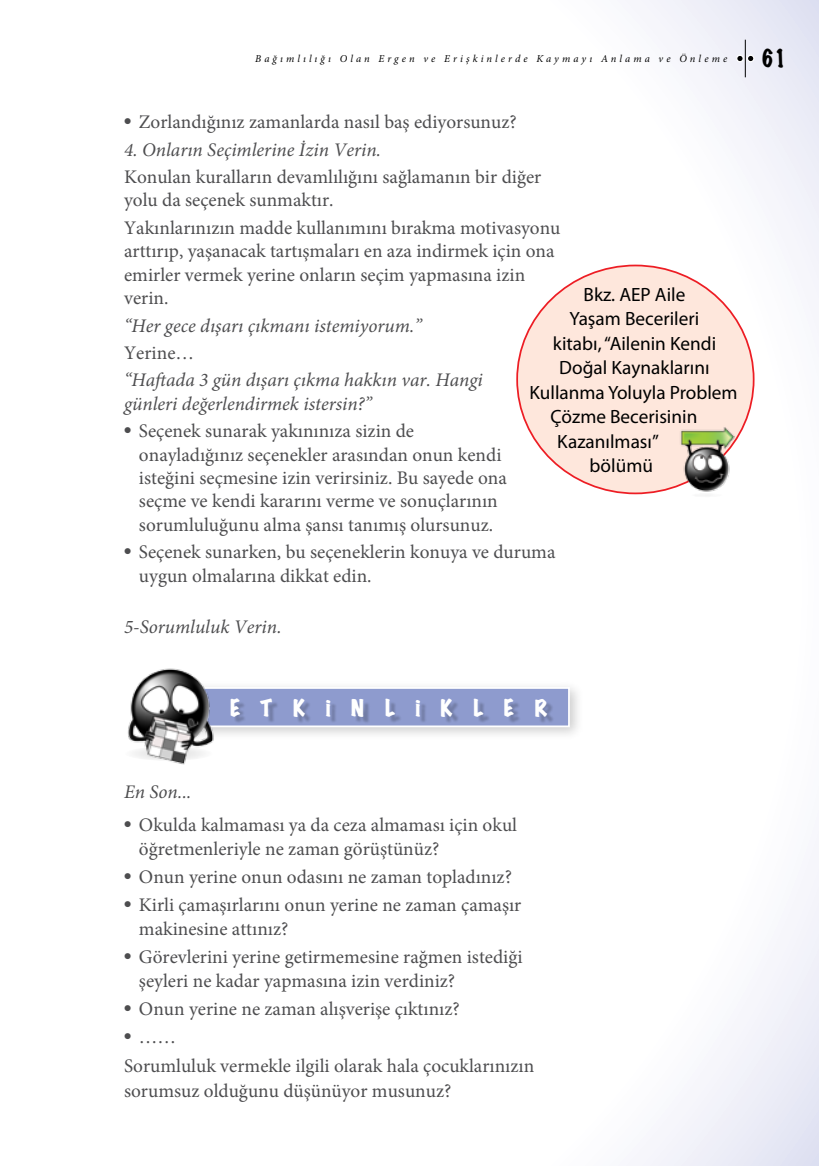
<style>
.page{position:relative;width:819px;height:1166px;background:#fff}
.page>*{position:absolute;margin:0;border:0;box-sizing:border-box;transform-origin:0 0}
.t1{font:100 22.75px "Marker Felt";color:#000}
.t2{font:expanded 21px "Marker Felt";letter-spacing:.975em;color:#fff}
.t3{font:19.25px/23.4px "Minion Pro";color:#4d4d4f}
.t4{font:italic 19.25px/27.5px "Minion Pro";color:#4d4d4f}
.t5{font:19.25px "Myriad Pro";color:#000}
.t6{font:italic 10.5px "Minion Pro";letter-spacing:.295em;color:#000}
.s1{font-family:"Times";font-size:21px}
.s2{font-style:italic}
.s3{font-style:normal}
</style>
<div class="page">
<hr style="left:745px;top:40px;width:1px;height:37px;background:#000">
<div style="left:736px;top:55px;width:7px;height:7px;background:#000;border-radius:50%"></div>
<div style="left:736px;top:55px;width:7px;height:7px;border:1px solid #fff;border-radius:50%"></div>
<svg style="left:747px;top:55px;width:6px;height:7px"></svg>
<div style="left:746px;top:55px;width:8px;height:7px;border:1px solid #fff;border-radius:50%"></div>
<div style="left:171px;top:680px;width:413px;height:61px;background:#000;opacity:.2"></div>
<div style="left:178px;top:688px;width:391px;height:38px;background:#8e9bce"></div>
<div style="left:234px;top:700px;width:320px;height:24px;background:#000;opacity:.2"></div>
<div style="left:178px;top:687px;width:391px;height:40px;border:2px solid #fff"></div>
<img style="left:128px;top:668px;width:85px;height:96px">
<div style="left:517px;top:265px;width:236px;height:228px;background:#fee7dc;border-radius:50%"></div>
<img style="left:666px;top:420px;width:79px;height:72px">
<hr style="left:688px;top:493px;width:35px;height:4px;background:#f8f8f8;border-radius:50%">
<p class="t6" style="left:255px;top:51px;width:473px">Bağımlılığı Olan Ergen ve Erişkinlerde Kaymayı Anlama ve Önleme</p>
<p class="t1" style="left:761px;top:40px;width:27px">61</p>
<p class="t3" style="left:124px;top:110px;width:394px"><span class="s1">•</span> Zorlandığınız zamanlarda nasıl baş ediyorsunuz?</p>
<p class="t3" style="left:124px;top:136px;width:419px;line-height:27.5px"><span class="s2">4. Onların Seçimlerine İzin Verin.<br></span>Konulan kuralların devamlılığını sağlamanın bir diğer</p>
<p class="t3" style="left:124px;top:187px;width:438px;line-height:27.5px">yolu da seçenek sunmaktır.<br>Yakınlarınızın madde kullanımını bırakma motivasyonu</p>
<p class="t3" style="left:124px;top:239px;width:432px">arttırıp, yaşanacak tartışmaları en aza indirmek için ona emirler vermek yerine onların seçim yapmasına izin verin.</p>
<p class="t4" style="left:124px;top:312px;width:360px">“Her gece dışarı çıkmanı istemiyorum.”<br><span class="s3">Yerine…<br></span>“Haftada 3 gün dışarı çıkma hakkın var. Hangi</p>
<p class="t4" style="left:124px;top:390px;width:249px">günleri değerlendirmek istersin?”</p>
<p class="t3" style="left:139px;top:419px;width:369px;text-indent:-15px"><span class="s1">•</span> Seçenek sunarak yakınınıza sizin de onayladığınız seçenekler arasından onun kendi isteğini seçmesine izin verirsiniz. Bu sayede ona seçme ve kendi kararını verme ve sonuçlarının sorumluluğunu alma şansı tanımış olursunuz.</p>
<p class="t3" style="left:139px;top:540px;width:418px;text-indent:-15px"><span class="s1">•</span> Seçenek sunarken, bu seçeneklerin konuya ve duruma uygun olmalarına dikkat edin.</p>
<p class="t4" style="left:124px;top:613px;width:159px">5-Sorumluluk Verin.</p>
<p class="t5" style="left:583px;top:283px;width:103px">Bkz. AEP Aile</p>
<p class="t5" style="left:569px;top:307px;width:131px">Yaşam Becerileri</p>
<p class="t5" style="left:552px;top:332px;width:165px">kitabı, “Ailenin Kendi</p>
<p class="t5" style="left:559px;top:356px;width:152px">Doğal Kaynaklarını</p>
<p class="t5" style="left:529px;top:381px;width:209px">Kullanma Yoluyla Problem</p>
<p class="t5" style="left:550px;top:405px;width:148px">Çözme Becerisinin</p>
<p class="t5" style="left:557px;top:430px;width:103px">Kazanılması”</p>
<p class="t5" style="left:589px;top:454px;width:65px">bölümü</p>
<p class="t2" style="left:230px;top:691px;width:319px">ETKiNLiKLER</p>
<p class="t4" style="left:124px;top:778px;width:69px">En Son...</p>
<p class="t3" style="left:139px;top:813px;width:379px;text-indent:-15px"><span class="s1">•</span> Okulda kalmaması ya da ceza almaması için okul öğretmenleriyle ne zaman görüştünüz?</p>
<p class="t3" style="left:124px;top:865px;width:389px"><span class="s1">•</span> Onun yerine onun odasını ne zaman topladınız?</p>
<p class="t3" style="left:139px;top:893px;width:384px;text-indent:-15px"><span class="s1">•</span> Kirli çamaşırlarını onun yerine ne zaman çamaşır makinesine attınız?</p>
<p class="t3" style="left:139px;top:945px;width:385px;text-indent:-15px"><span class="s1">•</span> Görevlerini yerine getirmemesine rağmen istediği şeyleri ne kadar yapmasına izin verdiniz?</p>
<p class="t3" style="left:124px;top:997px;width:337px"><span class="s1">•</span> Onun yerine ne zaman alışverişe çıktınız?</p>
<p class="t3" style="left:124px;top:1023px;width:411px;line-height:28.3px"><span class="s1">•</span> ……<br>Sorumluluk vermekle ilgili olarak hala çocuklarınızın</p>
<p class="t3" style="left:124px;top:1079px;width:329px">sorumsuz olduğunu düşünüyor musunuz?</p>
</div>
